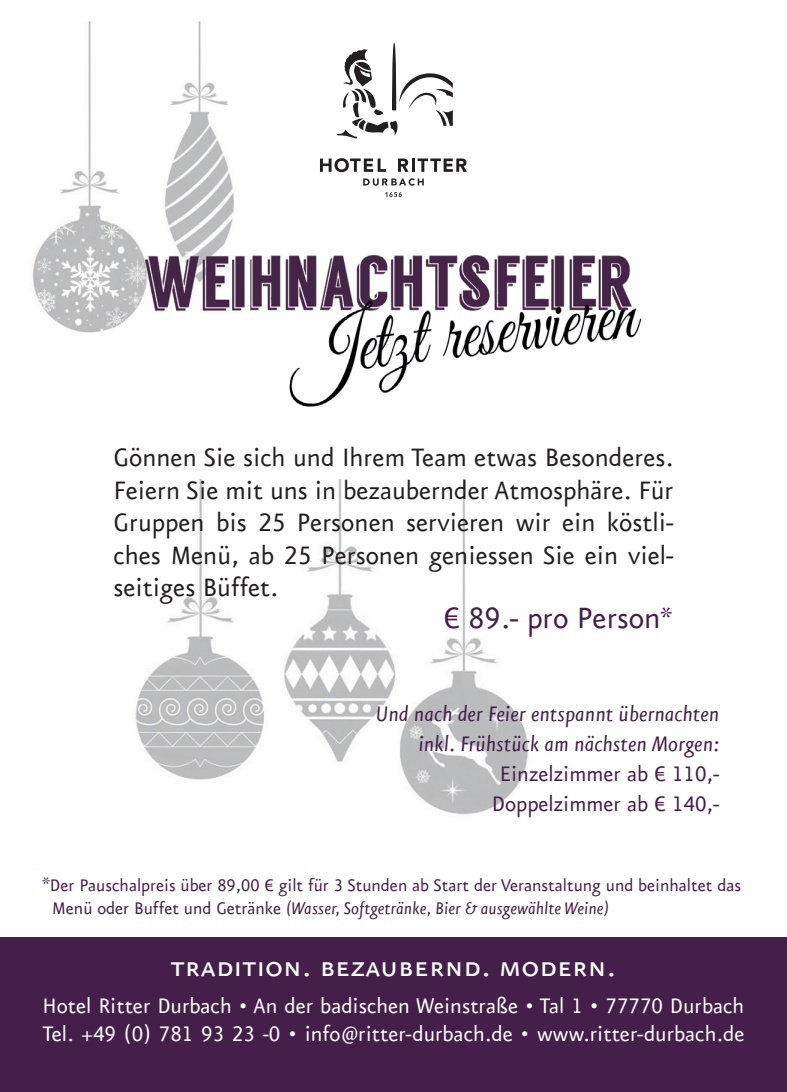
<style>
.page{position:relative;width:787px;height:1092px;background:#fff}
.page>*{position:absolute;margin:0;border:0;box-sizing:border-box;transform-origin:0 0}
.t1{font:35px "Eureka Sans Sc Offc";color:#fff}
.t2{font:35px "Eureka Sans Offc";color:#441f49}
.t3{font:30px/32.5px "Eureka Sans Offc";color:#231f20;text-align:justify}
.t4{font:25px/27.5px "Eureka Sans Offc";color:#fff}
.t5{font:italic 25px/30px "Eureka Sans Offc";color:#441f49;text-align:right}
.t6{font:25px/30px "Eureka Sans Offc";color:#441f49;text-align:center}
.t7{font:20px/22.5px "Eureka Sans Offc";color:#441f49}
.s1{font-size:30px}
.s2{font-style:italic}
</style>
<div class="page">
<img style="left:32px;top:21px;width:202px;height:312px">
<img style="left:135px;top:479px;width:393px;height:336px">
<svg style="left:385px;top:192px;width:17px;height:5px"></svg>
<svg style="left:363px;top:178px;width:61px;height:8px"></svg>
<svg style="left:320px;top:158px;width:66px;height:14px"></svg>
<svg style="left:398px;top:158px;width:10px;height:14px"></svg>
<hr style="left:412px;top:158px;width:3px;height:14px;background:#231f20">
<svg style="left:417px;top:158px;width:50px;height:14px"></svg>
<svg style="left:337px;top:43px;width:116px;height:96px"></svg>
<div style="left:0;top:937px;width:787px;height:154px;background:#441f49"></div>
<img style="left:250px;top:254px;width:392px;height:153px">
<img style="left:113px;top:218px;width:132px;height:115px">
<p class="t3" style="left:113px;top:442px;width:561px">Gönnen Sie sich und Ihrem Team etwas Besonderes.<br>Feiern Sie mit uns in bezaubernder Atmosphäre. Für Gruppen bis 25 Personen servieren wir ein köstli&shy;ches Menü, ab 25 Personen geniessen Sie ein viel&shy;seitiges Büffet.</p>
<p class="t2" style="left:443px;top:600px;width:230px">€ 89.- pro Person<span class="s1">*</span></p>
<p class="t5" style="left:376px;top:699px;width:344px">Und nach der Feier entspannt übernachten inkl. Frühstück am nächsten Morgen:</p>
<p class="t6" style="left:492px;top:758px;width:229px">Einzelzimmer ab € 110,-<br>Doppelzimmer ab € 140,-</p>
<p class="t7" style="left:52px;top:874px;width:690px;text-indent:-10px">*Der Pauschalpreis über 89,00 € gilt für 3 Stunden ab Start der Veranstaltung und beinhaltet das<br>Menü oder Buffet und Getränke <span class="s2">(Wasser, Softgetränke, Bier &amp; ausgewählte Weine)</span></p>
<p class="t1" style="left:171px;top:947px;width:446px">tradition. bezaubernd. modern.</p>
<p class="t4" style="left:43px;top:992px;width:703px">Hotel Ritter Durbach • An der badischen Weinstraße • Tal 1 • 77770 Durbach<br>Tel. +49 (0) 781 93 23 -0 • info@ritter-durbach.de • www.ritter-durbach.de</p>
</div>
